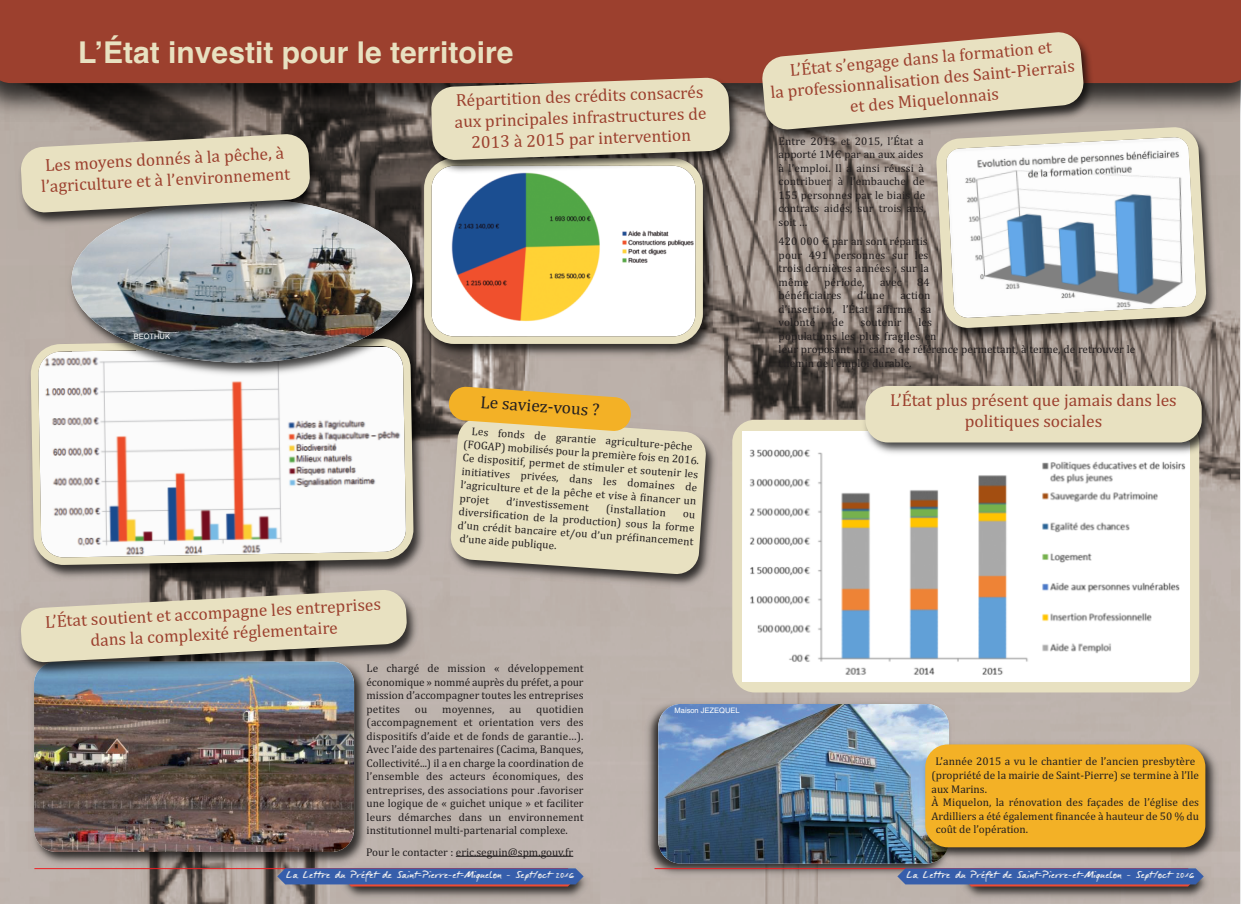
<style>
.page{position:relative;width:1241px;height:904px;background:#fff}
.page>*{position:absolute;margin:0;border:0;box-sizing:border-box;transform-origin:0 0}
.t1{font:700 30px "Helvetica";color:#e8e1c1}
.t2{font:17.5px/21px "Cambria";color:#9c402e;text-align:center}
.t3{font:17.5px "Cambria";color:#231f20}
.t4{font:12.5px "Darkwoman";letter-spacing:.075em;color:#fff}
.t5{font:11.25px/13.5px "Cambria";color:#231f20}
.t6{font:7.5px "Helvetica";color:#fff}
</style>
<div class="page">
<img style="left:0;top:122px;width:1239px;height:781px">
<img style="left:642px;top:698px;width:312px;height:181px">
<img style="left:658px;top:704px;width:290px;height:159px;border-radius:22px">
<svg style="left:732px;top:420px;width:466px;height:272px;fill:#e8e1c1"></svg>
<img style="left:956px;top:863px;width:256px;height:39px">
<hr style="left:654px;top:868px;width:533px;height:1px;background:#ee1d23">
<svg style="left:897px;top:868px;width:306px;height:18px;background:#4a5e9f"></svg>
<img style="left:336px;top:863px;width:257px;height:39px">
<hr style="left:34px;top:868px;width:534px;height:1px;background:#ee1d23">
<svg style="left:277px;top:868px;width:306px;height:18px;background:#495d9f"></svg>
<hr style="left:456px;top:856px;width:117px;height:1px;background:#231f20">
<img style="left:929px;top:122px;width:294px;height:224px">
<svg style="left:935px;top:126px;width:271px;height:202px"></svg>
<img style="left:742px;top:442px;width:446px;height:239px">
<img style="left:919px;top:739px;width:301px;height:124px">
<div style="left:925px;top:744px;width:280px;height:103px;background:#f3b126;border-radius:22px"></div>
<img style="left:0;top:83px;width:1240px;height:39px">
<div style="left:0;top:0;width:1240px;height:83px;background:#9c402e"></div>
<img style="left:753px;top:24px;width:348px;height:124px">
<svg style="left:761px;top:31px;width:323px;height:99px;background:#ccb99f"></svg>
<img style="left:29px;top:680px;width:341px;height:188px">
<img style="left:34px;top:661px;width:320px;height:191px;border-radius:23px">
<img style="left:418px;top:153px;width:300px;height:207px">
<svg style="left:424px;top:158px;width:278px;height:186px"></svg>
<img style="left:14px;top:583px;width:410px;height:97px">
<svg style="left:20px;top:589px;width:387px;height:73px;background:#ccc4ac"></svg>
<img style="left:425px;top:71px;width:321px;height:106px">
<svg style="left:431px;top:77px;width:299px;height:83px;background:#d5caad"></svg>
<img style="left:443px;top:410px;width:281px;height:182px">
<img style="left:859px;top:381px;width:358px;height:78px">
<div style="left:865px;top:386px;width:336px;height:56px;background:#e8e1c1;border-radius:22px"></div>
<img style="left:25px;top:332px;width:405px;height:249px">
<svg style="left:30px;top:338px;width:383px;height:227px"></svg>
<img style="left:65px;top:194px;width:363px;height:185px">
<img style="left:72px;top:198px;width:338px;height:164px">
<img style="left:14px;top:127px;width:313px;height:103px">
<svg style="left:20px;top:133px;width:290px;height:80px;background:#d2cbb1"></svg>
<svg style="left:448px;top:386px;width:258px;height:189px;background:#dccea5"></svg>
<p class="t1" style="left:78px;top:35px;width:437px">L’État investit pour le territoire</p>
<p class="t2" style="left:767px;top:61px;width:307px;rotate:-5deg">L’État s’engage dans la formation et<br>la professionnalisation des Saint-Pierrais et des Miquelonnais</p>
<p class="t2" style="left:453px;top:90px;width:253px;rotate:-2deg">Répartition des crédits consacrés aux principales infrastructures de<br>2013 à 2015 par intervention</p>
<p class="t5" style="left:778px;top:134px;width:149px">Entre 2013 et 2015, l’État a apporté 1M€ par an aux aides à l’emploi. Il a ainsi réussi à contribuer à l’embauche de<br>155 personnes par le biais de contrats aidés, sur trois ans, soit …</p>
<p class="t5" style="left:778px;top:234px;width:152px">420 000 € par an sont répartis pour 491 personnes sur les trois dernières années ; sur la même</p>
<p class="t2" style="left:40px;top:155px;width:251px;text-align:left;rotate:-3deg">Les moyens donnés à la pêche, à l’agriculture et à l’environnement</p>
<p class="t5" style="left:824px;top:275px;width:42px">période,</p>
<p class="t5" style="left:880px;top:275px;width:23px">avec</p>
<p class="t5" style="left:917px;top:275px;width:14px">84</p>
<p class="t5" style="left:778px;top:288px;width:64px">bénéficiaires</p>
<p class="t5" style="left:857px;top:288px;width:29px">d’une</p>
<p class="t5" style="left:778px;top:288px;width:154px;text-align:justify;text-indent:122px">action d’insertion, l’État affirme sa volonté</p>
<p class="t5" style="left:778px;top:315px;width:358px;text-indent:140px">les<br>populations les plus fragiles en<br>leur proposant un cadre de référence permettant, à terme, de retrouver le chemin de l’emploi durable.</p>
<p class="t5" style="left:831px;top:315px;width:13px">de</p>
<p class="t5" style="left:860px;top:315px;width:43px">soutenir</p>
<p class="t6" style="left:134px;top:332px;width:38px">BEOTHUK</p>
<p class="t3" style="left:481px;top:391px;width:121px;rotate:4deg">Le saviez-vous ?</p>
<p class="t2" style="left:45px;top:611px;width:338px;rotate:-3deg">L’État soutient et accompagne les entreprises dans la complexité réglementaire</p>
<p class="t5" style="left:498px;top:426px;width:29px;rotate:4deg">fonds</p>
<p class="t5" style="left:535px;top:429px;width:160px;rotate:4deg">de garantie agriculture-pêche</p>
<p class="t5" style="left:463px;top:451px;width:238px;rotate:4deg">Ce dispositif, permet de stimuler et soutenir les</p>
<p class="t5" style="left:461px;top:477px;width:238px;rotate:4deg">l’agriculture et de la pêche et vise à financer un</p>
<p class="t5" style="left:464px;top:437px;width:238px;rotate:4deg">(FOGAP) mobilisés pour la première fois en 2016.</p>
<p class="t5" style="left:462px;top:464px;width:50px;rotate:4deg">initiatives</p>
<p class="t5" style="left:521px;top:468px;width:178px;rotate:4deg">privées, dans les domaines de</p>
<p class="t5" style="left:460px;top:491px;width:31px;rotate:4deg">projet</p>
<p class="t5" style="left:460px;top:491px;width:238px;text-indent:47px;rotate:4deg">d’investissement<br>diversification de la production) sous la forme</p>
<p class="t5" style="left:606px;top:501px;width:61px;rotate:4deg">(installation</p>
<p class="t5" style="left:458px;top:518px;width:238px;rotate:4deg">d’un crédit bancaire et/ou d’un préfinancement d’une aide publique.</p>
<p class="t5" style="left:366px;top:661px;width:218px;text-align:justify">Le chargé de mission « développement économique » nommé auprès du préfet, a pour mission d’accompagner toutes les entreprises petites</p>
<p class="t5" style="left:366px;top:702px;width:218px;text-align:justify;text-indent:170px">quotidien (accompagnement et orientation vers des dispositifs d’aide et de fonds de garantie…).<br>Avec l’aide des partenaires (Cacima, Banques, Collectivité...) il a en charge la coordination de l’ensemble des acteurs économiques, des entreprises, des associations pour .favoriser une logique de « guichet unique » et faciliter leurs démarches dans un environnement institutionnel multi-partenarial complexe.</p>
<p class="t5" style="left:366px;top:844px;width:209px">Pour le contacter : eric.seguin@spm.gouv.fr</p>
<p class="t5" style="left:415px;top:702px;width:14px">ou</p>
<p class="t5" style="left:442px;top:702px;width:54px">moyennes,</p>
<p class="t5" style="left:509px;top:702px;width:13px">au</p>
<p class="t6" style="left:674px;top:705px;width:67px">Maison JEZEQUEL</p>
<p class="t2" style="left:890px;top:389px;width:288px">L’État plus présent que jamais dans les politiques sociales</p>
<p class="t5" style="left:935px;top:754px;width:261px">L’année 2015 a vu le chantier de l’ancien presbytère</p>
<p class="t5" style="left:931px;top:768px;width:269px">(propriété de la mairie de Saint-Pierre) se termine à l’Ile</p>
<p class="t5" style="left:931px;top:781px;width:57px">aux Marins.</p>
<p class="t5" style="left:931px;top:795px;width:269px">À Miquelon, la rénovation des façades de l’église des</p>
<p class="t5" style="left:931px;top:808px;width:269px">Ardilliers a été également financée à hauteur de 50 % du</p>
<p class="t5" style="left:935px;top:822px;width:94px">coût de l’opération.</p>
<p class="t4" style="left:286px;top:870px;width:288px">La Lettre du Préfet de Saint-Pierre-et-Miquelon - Sept/oct 2016</p>
<p class="t4" style="left:906px;top:870px;width:288px">La Lettre du Préfet de Saint-Pierre-et-Miquelon - Sept/oct 2016</p>
</div>
